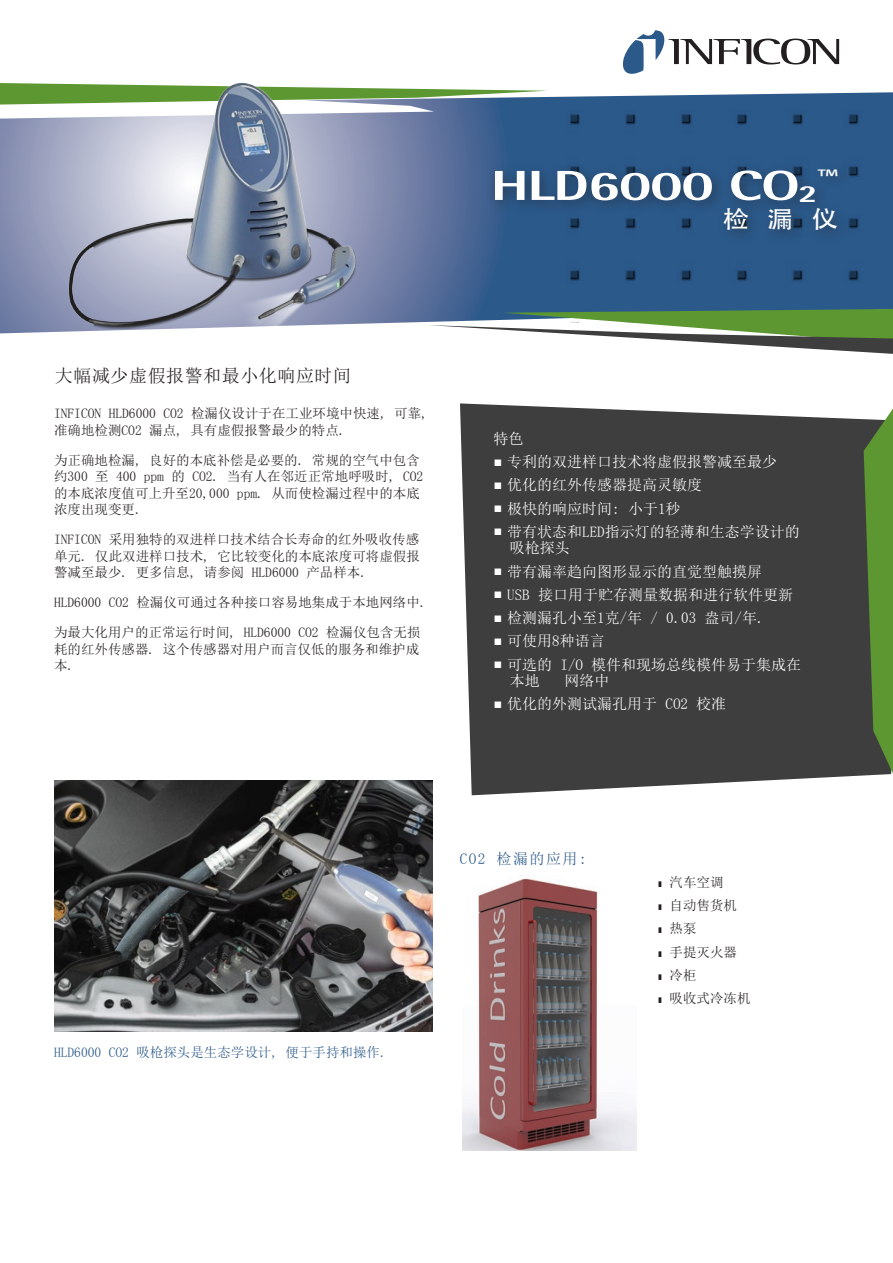
<style>
.page{position:relative;width:893px;height:1263px;background:#fff}
.page>*{position:absolute;margin:0;border:0;box-sizing:border-box;transform-origin:0 0}
.t1{font:800 42px "AT Rotis Semi Sans";letter-spacing:-.025em;color:#fff;scale:1.4 1}
.t2{font:24.45px "Myriad Pro";color:#fff;scale:1.4 1}
.t3{font:24px "Adobe Heiti Std";color:#fff;scale:1.1 1}
.t4{font:18px "Sim Sun";letter-spacing:.03em;color:#231f20}
.t5{font:15px/16.5px "Sim Sun";color:#fff}
.t6{font:15px "Sim Sun";letter-spacing:.1em;color:#2b598a}
.t7{font:13.5px/16.5px "Sim Sun";color:#231f20}
.t8{font:13.5px "Sim Sun";color:#2b598a}
.s1{font-size:24.45px}
.s2{font-size:9px}
.s3{font-size:7.8px}
</style>
<div class="page">
<div style="left:460px;top:403px;width:433px;height:392px;background:#3e3e3f"></div>
<svg style="left:864px;top:409px;width:29px;height:364px"></svg>
<svg style="left:0;top:120px;width:893px;height:214px"></svg>
<div style="left:533px;top:120px;width:329px;height:189px;background:#2b598a"></div>
<svg style="left:0;top:39px;width:893px;height:81px"></svg>
<svg style="left:623px;top:30px;width:216px;height:44px"></svg>
<svg style="left:0;top:83px;width:548px;height:27px"></svg>
<svg style="left:427px;top:309px;width:466px;height:45px"></svg>
<div style="left:486px;top:161px;width:367px;height:84px;background:#231f20;opacity:.5"></div>
<img style="left:54px;top:781px;width:379px;height:251px">
<img style="left:68px;top:78px;width:295px;height:256px">
<img style="left:463px;top:878px;width:173px;height:272px">
<h3 class="t4" style="left:55px;top:367px;width:298px">大幅减少虚假报警和最小化响应时间</h3>
<p class="t7" style="left:54px;top:405px;width:375px">INFICON HLD6000 CO2 检漏仪设计于在工业环境中快速, 可靠,准确地检测CO2 漏点, 具有虚假报警最少的特点.</p>
<p class="t7" style="left:54px;top:452px;width:371px">为正确地检漏, 良好的本底补偿是必要的. 常规的空气中包含约300 至 400 ppm 的 CO2. 当有人在邻近正常地呼吸时, CO2的本底浓度值可上升至20,000 ppm. 从而使检漏过程中的本底浓度出现变更.</p>
<p class="t7" style="left:54px;top:531px;width:367px;text-align:justify">INFICON 采用独特的双进样口技术结合长寿命的红外吸收传感单元. 仅此双进样口技术, 它比较变化的本底浓度可将虚假报警减至最少. 更多信息, 请参阅 HLD6000 产品样本.</p>
<p class="t7" style="left:54px;top:594px;width:374px">HLD6000 CO2 检漏仪可通过各种接口容易地集成于本地网络中.</p>
<p class="t7" style="left:54px;top:624px;width:368px;text-align:justify">为最大化用户的正常运行时间, HLD6000 CO2 检漏仪包含无损耗的红外传感器. 这个传感器对用户而言仅低的服务和维护成本.</p>
<h1 class="t1" style="left:491px;top:159px;width:235px">HLD6000 CO<span class="s1">2</span></h1>
<h2 class="t2" style="left:817px;top:163px;width:17px">™</h2>
<h3 class="t3" style="left:723px;top:205px;width:106px">检漏仪</h3>
<p class="t5" style="left:493px;top:430px;width:31px">特色</p>
<p class="t5" style="left:493px;top:453px;width:285px"><span class="s2">■</span> 专利的双进样口技术将虚假报警减至最少</p>
<p class="t5" style="left:493px;top:477px;width:210px"><span class="s2">■</span> 优化的红外传感器提高灵敏度</p>
<p class="t5" style="left:493px;top:500px;width:189px"><span class="s2">■</span> 极快的响应时间: 小于1秒</p>
<p class="t5" style="left:510px;top:523px;width:291px;text-indent:-17px"><span class="s2">■</span> 带有状态和LED指示灯的轻薄和生态学设计的吸枪探头</p>
<p class="t5" style="left:493px;top:563px;width:270px"><span class="s2">■</span> 带有漏率趋向图形显示的直觉型触摸屏</p>
<p class="t5" style="left:493px;top:586px;width:301px"><span class="s2">■</span> USB 接口用于贮存测量数据和进行软件更新</p>
<p class="t5" style="left:493px;top:609px;width:273px"><span class="s2">■</span> 检测漏孔小至1克/年 / 0.03 盎司/年.</p>
<p class="t5" style="left:493px;top:633px;width:113px"><span class="s2">■</span> 可使用8种语言</p>
<p class="t5" style="left:510px;top:656px;width:293px;text-indent:-16px"><span class="s2">■</span> 可选的 I/O 模件和现场总线模件易于集成在本地</p>
<p class="t5" style="left:565px;top:672px;width:46px">网络中</p>
<p class="t5" style="left:493px;top:696px;width:234px"><span class="s2">■</span> 优化的外测试漏孔用于 CO2 校准</p>
<p class="t8" style="left:54px;top:1045px;width:334px">HLD6000 CO2 吸枪探头是生态学设计, 便于手持和操作.</p>
<p class="t6" style="left:460px;top:851px;width:128px">CO2 检漏的应用:</p>
<p class="t7" style="left:658px;top:874px;width:67px"><span class="s3">■</span> 汽车空调</p>
<p class="t7" style="left:658px;top:897px;width:80px"><span class="s3">■</span> 自动售货机</p>
<p class="t7" style="left:658px;top:920px;width:40px"><span class="s3">■</span> 热泵</p>
<p class="t7" style="left:658px;top:943px;width:80px"><span class="s3">■</span> 手提灭火器</p>
<p class="t7" style="left:658px;top:967px;width:40px"><span class="s3">■</span> 冷柜</p>
<p class="t7" style="left:658px;top:990px;width:94px"><span class="s3">■</span> 吸收式冷冻机</p>
</div>
